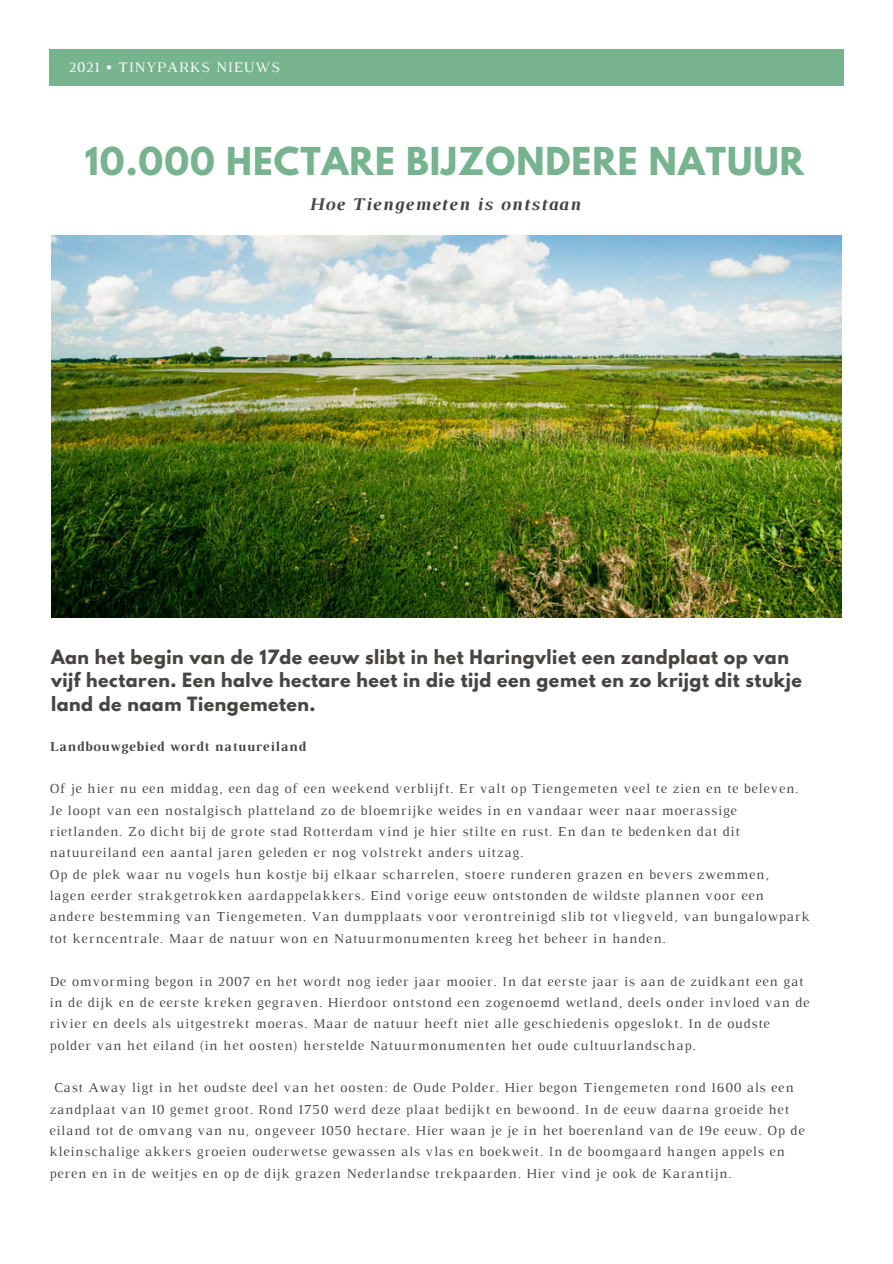
<style>
.page{position:relative;width:893px;height:1264px;background:#fff}
.page>*{position:absolute;margin:0;border:0;box-sizing:border-box;transform-origin:0 0}
.t1{font:700 34.05px "League Spartan";letter-spacing:.03em;color:#76b38e}
.t2{font:italic 700 18.15px "Luthier";letter-spacing:.06em;color:#464544}
.t3{font:700 17.4px/23.5px "League Spartan";letter-spacing:.03em;color:#464544}
.t4{font:14.85px "Luthier";letter-spacing:.06em;color:#fff}
.t5{font:13.95px/21.3px "Luthier";letter-spacing:.06em;color:#464544}
.t6{font:700 13.95px "Luthier";letter-spacing:.06em;color:#464544}
</style>
<div class="page">
<div style="left:49px;top:49px;width:794px;height:36px;background:#76b38e"></div>
<img style="left:51px;top:235px;width:790px;height:382px">
<p class="t4" style="left:69px;top:61px;width:213px">2021 • TINYPARKS NIEUWS</p>
<h1 class="t1" style="left:85px;top:144px;width:720px">10.000 HECTARE BIJZONDERE NATUUR</h1>
<h2 class="t2" style="left:308px;top:197px;width:272px">Hoe Tiengemeten is ontstaan</h2>
<p class="t3" style="left:51px;top:647px;width:752px">Aan het begin van de 17de eeuw slibt in het Haringvliet een zandplaat op van vijf hectaren. Een halve hectare heet in die tijd een gemet en zo krijgt dit stukje land de naam Tiengemeten.</p>
<p class="t6" style="left:49px;top:741px;width:258px">Landbouwgebied wordt natuureiland</p>
<p class="t5" style="left:49px;top:779px;width:762px">Of je hier nu een middag, een dag of een weekend verblijft. Er valt op Tiengemeten veel te zien en te beleven.<br>Je loopt van een nostalgisch platteland zo de bloemrijke weides in en vandaar weer naar moerassige rietlanden. Zo dicht bij de grote stad Rotterdam vind je hier stilte en rust. En dan te bedenken dat dit natuureiland een aantal jaren geleden er nog volstrekt anders uitzag.<br>Op de plek waar nu vogels hun kostje bij elkaar scharrelen, stoere runderen grazen en bevers zwemmen,<br>lagen eerder strakgetrokken aardappelakkers. Eind vorige eeuw ontstonden de wildste plannen voor een andere bestemming van Tiengemeten. Van dumpplaats voor verontreinigd slib tot vliegveld, van bungalowpark tot kerncentrale. Maar de natuur won en Natuurmonumenten kreeg het beheer in handen.</p>
<p class="t5" style="left:49px;top:971px;width:761px">De omvorming begon in 2007 en het wordt nog ieder jaar mooier. In dat eerste jaar is aan de zuidkant een gat in de dijk en de eerste kreken gegraven. Hierdoor ontstond een zogenoemd wetland, deels onder invloed van de rivier en deels als uitgestrekt moeras. Maar de natuur heeft niet alle geschiedenis opgeslokt. In de oudste polder van het eiland (in het oosten) herstelde Natuurmonumenten het oude cultuurlandschap.</p>
<p class="t5" style="left:49px;top:1078px;width:756px;text-indent:5px">Cast Away ligt in het oudste deel van het oosten: de Oude Polder. Hier begon Tiengemeten rond 1600 als een zandplaat van 10 gemet groot. Rond 1750 werd deze plaat bedijkt en bewoond. In de eeuw daarna groeide het eiland tot de omvang van nu, ongeveer 1050 hectare. Hier waan je je in het boerenland van de 19e eeuw. Op de kleinschalige akkers groeien ouderwetse gewassen als vlas en boekweit. In de boomgaard hangen appels en peren en in de weitjes en op de dijk grazen Nederlandse trekpaarden. Hier vind je ook de Karantijn.</p>
</div>
